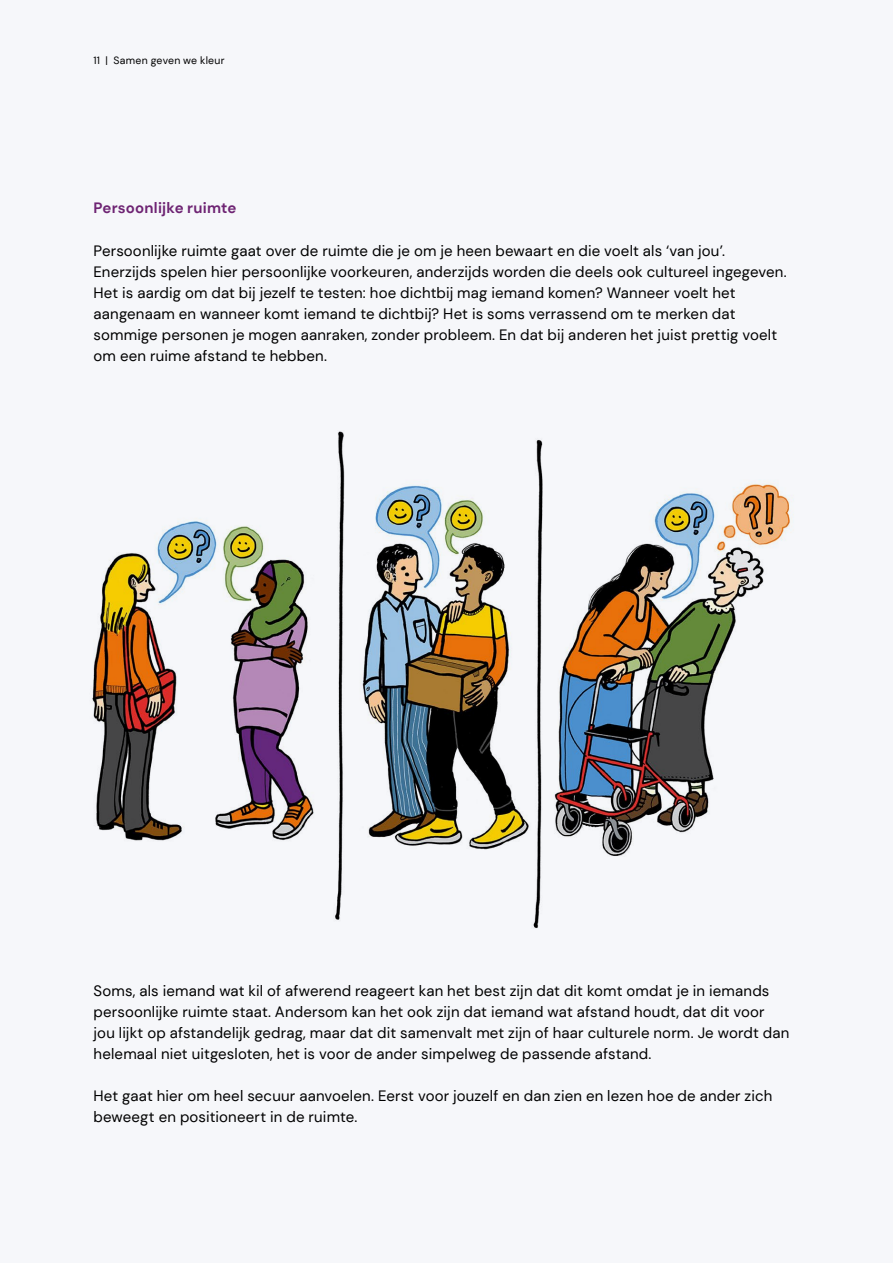
<style>
.page{position:relative;width:893px;height:1263px;background:#f6f7fa}
.page>*{position:absolute;margin:0;border:0;box-sizing:border-box;transform-origin:0 0}
.t1{font:15px/21px "DM Sans";letter-spacing:.01em;color:#000}
.t2{font:700 15px "DM Sans";letter-spacing:.015em;color:#6e2473}
.t3{font:10.5px "DM Sans";letter-spacing:.025em;color:#000}
</style>
<div class="page">
<img style="left:92px;top:431px;width:700px;height:498px">
<p class="t3" style="left:94px;top:54px;width:133px">11 | Samen geven we kleur</p>
<p class="t2" style="left:94px;top:198px;width:145px">Persoonlijke ruimte</p>
<p class="t1" style="left:94px;top:240px;width:695px">Persoonlijke ruimte gaat over de ruimte die je om je heen bewaart en die voelt als ‘van jou’.<br>Enerzijds spelen hier persoonlijke voorkeuren, anderzijds worden die deels ook cultureel ingegeven.<br>Het is aardig om dat bij jezelf te testen: hoe dichtbij mag iemand komen? Wanneer voelt het aangenaam en wanneer komt iemand te dichtbij? Het is soms verrassend om te merken dat sommige personen je mogen aanraken, zonder probleem. En dat bij anderen het juist prettig voelt om een ruime afstand te hebben.</p>
<p class="t1" style="left:94px;top:980px;width:697px">Soms, als iemand wat kil of afwerend reageert kan het best zijn dat dit komt omdat je in iemands persoonlijke ruimte staat. Andersom kan het ook zijn dat iemand wat afstand houdt, dat dit voor jou lijkt op afstandelijk gedrag, maar dat dit samenvalt met zijn of haar culturele norm. Je wordt dan helemaal niet uitgesloten, het is voor de ander simpelweg de passende afstand.</p>
<p class="t1" style="left:94px;top:1085px;width:680px">Het gaat hier om heel secuur aanvoelen. Eerst voor jouzelf en dan zien en lezen hoe de ander zich beweegt en positioneert in de ruimte.</p>
</div>
